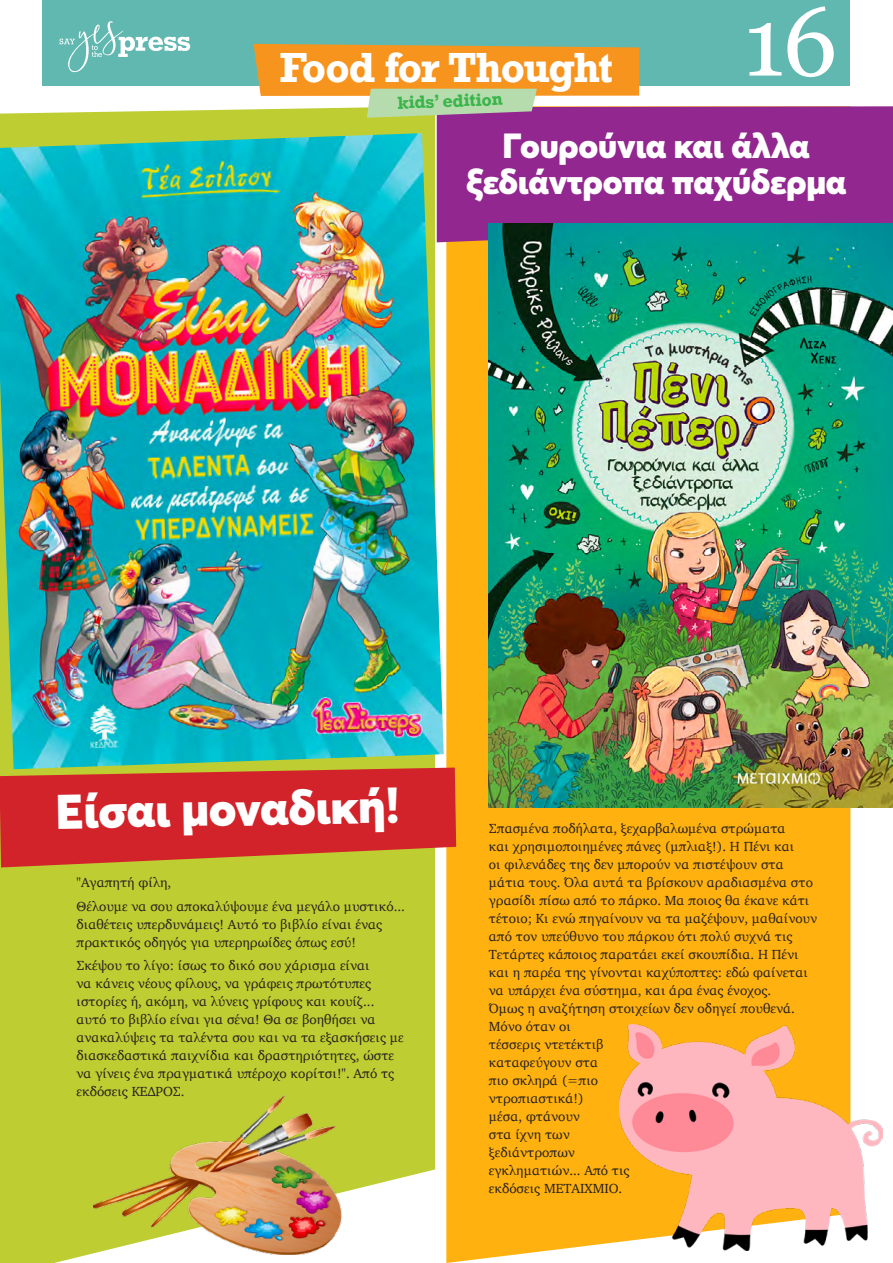
<style>
.page{position:relative;width:893px;height:1263px;background:#fff}
.page>*{position:absolute;margin:0;border:0;box-sizing:border-box;transform-origin:0 0}
.t1{font:97.5px "Georgia";color:#fff}
.t2{font:900 48px "Averta";color:#fff}
.t3{font:700 39.6px "Rockwell";letter-spacing:-.035em;color:#fff}
.t4{font:900 34.5px/36px "Averta";letter-spacing:-.01em;color:#fff;text-align:center}
.t5{font:700 16.65px "Rockwell";color:#39b54a}
.t6{font:13.5px/18px "Charter";color:#231f20}
</style>
<div class="page">
<svg style="left:0;top:109px;width:435px;height:1154px;background:#c2d040"></svg>
<img style="left:0;top:133px;width:444px;height:634px">
<div style="left:43px;top:0;width:807px;height:85px;background:#61b8b0"></div>
<svg style="left:60px;top:21px;width:130px;height:51px"></svg>
<div style="left:446px;top:242px;width:404px;height:1021px;background:#ffb10f"></div>
<svg style="left:0;top:767px;width:456px;height:100px;background:#cf3c2c"></svg>
<div style="left:437px;top:106px;width:456px;height:136px;background:#92278f"></div>
<svg style="left:254px;top:44px;width:385px;height:74px;background:#e1a654"></svg>
<img style="left:94px;top:1095px;width:247px;height:159px">
<img style="left:489px;top:224px;width:404px;height:584px">
<img style="left:619px;top:1025px;width:263px;height:225px">
<h3 class="t3" style="left:280px;top:42px;width:335px">Food for Thought</h3>
<p class="t5" style="left:397px;top:92px;width:107px;rotate:-2deg">kids’ edition</p>
<h1 class="t1" style="left:743px;top:-29px;width:96px">16</h1>
<h3 class="t4" style="left:466px;top:127px;width:382px">Γουρούνια και άλλα ξεδιάντροπα παχύδερμα</h3>
<h2 class="t2" style="left:55px;top:781px;width:346px;rotate:-1deg">Είσαι μοναδική!</h2>
<p class="t6" style="left:77px;top:871px;width:330px;line-height:23.1px">"Αγαπητή φίλη,<br>Θέλουμε να σου αποκαλύψουμε ένα μεγάλο μυστικό...</p>
<p class="t6" style="left:77px;top:915px;width:307px">διαθέτεις υπερδυνάμεις! Αυτό το βιβλίο είναι ένας πρακτικός οδηγός για υπερηρωίδες όπως εσύ!</p>
<p class="t6" style="left:77px;top:956px;width:329px">Σκέψου το λίγο: ίσως το δικό σου χάρισμα είναι<br>να κάνεις νέους φίλους, να γράφεις πρωτότυπες ιστορίες ή, ακόμη, να λύνεις γρίφους και κουίζ... αυτό το βιβλίο είναι για σένα! Θα σε βοηθήσει να ανακαλύψεις τα ταλέντα σου και να τα εξασκήσεις με διασκεδαστικά παιχνίδια και δραστηριότητες, ώστε να γίνεις ένα πραγματικά υπέροχο κορίτσι!". Από τς εκδόσεις ΚΕΔΡΟΣ.</p>
<p class="t6" style="left:489px;top:819px;width:330px">Σπασμένα ποδήλατα, ξεχαρβαλωμένα στρώματα<br>και χρησιμοποιημένες πάνες (μπλιαξ!). Η Πένι και<br>οι φιλενάδες της δεν μπορούν να πιστέψουν στα μάτια τους. Όλα αυτά τα βρίσκουν αραδιασμένα στο γρασίδι πίσω από το πάρκο. Μα ποιος θα έκανε κάτι τέτοιο; Κι ενώ πηγαίνουν να τα μαζέψουν, μαθαίνουν από τον υπεύθυνο του πάρκου ότι πολύ συχνά τις<br>Τετάρτες κάποιος παρατάει εκεί σκουπίδια. Η Πένι και η παρέα της γίνονται καχύποπτες: εδώ φαίνεται να υπάρχει ένα σύστημα, και άρα ένας ένοχος.<br>Όμως η αναζήτηση στοιχείων δεν οδηγεί πουθενά.<br>Μόνο όταν οι<br>τέσσερις ντετέκτιβ<br>καταφεύγουν στα<br>πιο σκληρά (=πιο<br>ντροπιαστικά!)<br>μέσα, φτάνουν<br>στα ίχνη των<br>ξεδιάντροπων<br>εγκληματιών... Από τις<br>εκδόσεις ΜΕΤΑΙΧΜΙΟ.</p>
</div>
